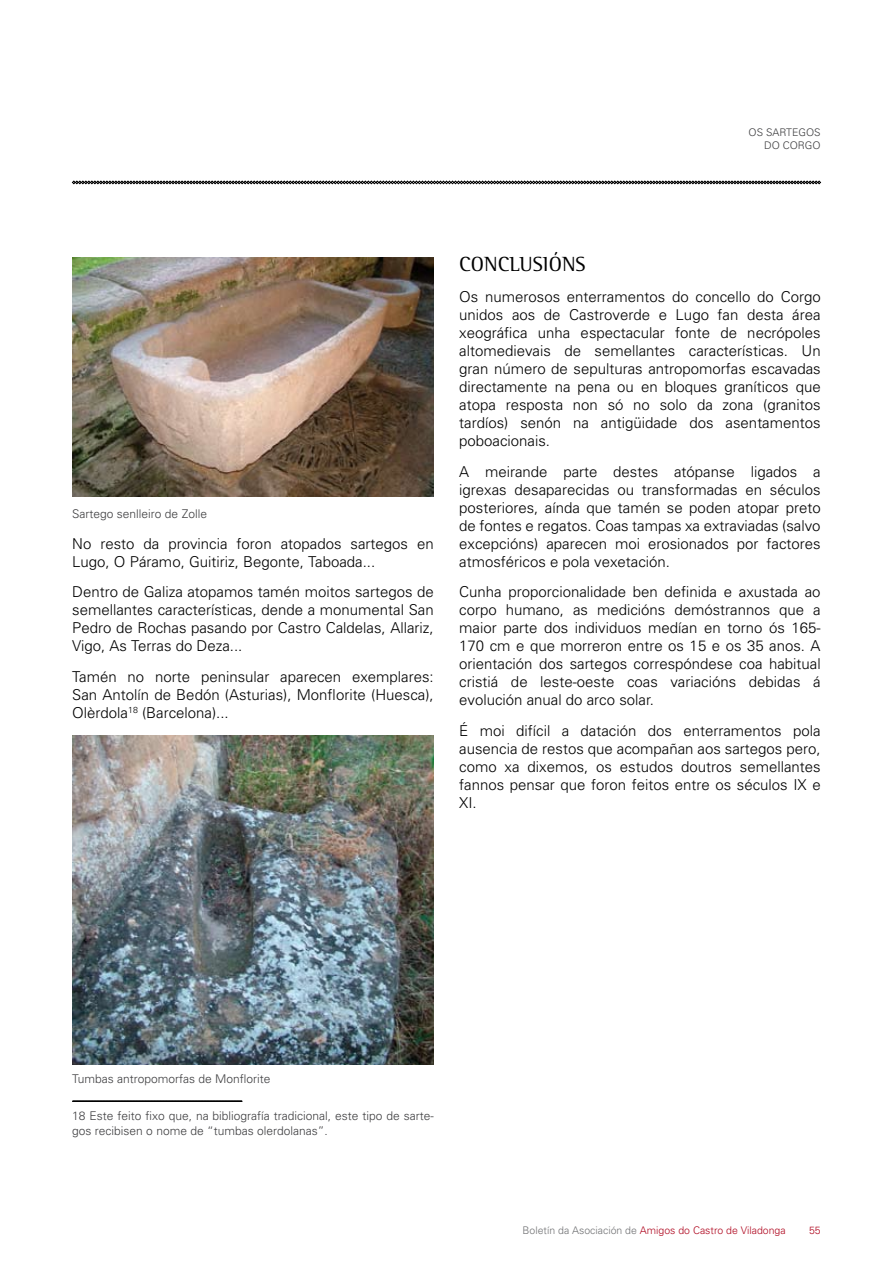
<style>
.page{position:relative;width:893px;height:1263px;background:#fff}
.page>*{position:absolute;margin:0;border:0;box-sizing:border-box;transform-origin:0 0}
.t1{font:21px "Rotis Semi Serif";color:#000}
.t2{font:300 15px/18px "Univers";color:#000;text-align:justify}
.t3{font:300 12px/15px "Univers";color:#3e3e40}
.t4{font:300 10.5px "Univers";color:#af071f}
.t5{font:300 10.5px/12.8px "Univers";color:#3e3e40;text-align:right}
.s1{color:#707173}
</style>
<div class="page">
<svg style="left:72px;top:181px;width:749px;height:3px;background:#424242"></svg>
<img style="left:72px;top:257px;width:362px;height:239px">
<img style="left:72px;top:736px;width:362px;height:328px">
<svg style="left:72px;top:1100px;width:171px;height:2px"></svg>
<p class="t5" style="left:748px;top:126px;width:74px">OS SARTEGOS<br>DO CORGO</p>
<p class="t3" style="left:72px;top:506px;width:136px">Sartego senlleiro de Zolle</p>
<p class="t2" style="left:72px;top:534px;width:363px">No resto da provincia foron atopados sartegos en<br>Lugo, O Páramo, Guitiriz, Begonte, Taboada...</p>
<p class="t2" style="left:72px;top:583px;width:363px">Dentro de Galiza atopamos tamén moitos sartegos de semellantes características, dende a monumental San Pedro de Rochas pasando por Castro Caldelas, Allariz, Vigo, As Terras do Deza...</p>
<p class="t2" style="left:72px;top:667px;width:363px">Tamén no norte peninsular aparecen exemplares:<br>San Antolín de Bedón (Asturias), Monflorite (Huesca), Olèrdola<sup>18</sup> (Barcelona)...</p>
<h1 class="t1" style="left:459px;top:252px;width:128px">CONCLUSIÓNS</h1>
<p class="t2" style="left:459px;top:287px;width:363px">Os numerosos enterramentos do concello do Corgo unidos aos de Castroverde e Lugo fan desta área xeográfica unha espectacular fonte de necrópoles altomedievais de semellantes características. Un gran número de sepulturas antropomorfas escavadas directamente na pena ou en bloques graníticos que atopa resposta non só no solo da zona (granitos tardíos) senón na antigüidade dos asentamentos poboacionais.</p>
<p class="t2" style="left:459px;top:462px;width:363px">A meirande parte destes atópanse ligados a igrexas desaparecidas ou transformadas en séculos posteriores, aínda que tamén se poden atopar preto de fontes e regatos. Coas tampas xa extraviadas (salvo excepcións) aparecen moi erosionados por factores atmosféricos e pola vexetación.</p>
<p class="t2" style="left:459px;top:583px;width:363px">Cunha proporcionalidade ben definida e axustada ao corpo humano, as medicións demóstrannos que a maior parte dos individuos medían en torno ós 165- 170 cm e que morreron entre os 15 e os 35 anos. A orientación dos sartegos correspóndese coa habitual cristiá de leste-oeste coas variacións debidas á evolución anual do arco solar.</p>
<p class="t2" style="left:459px;top:721px;width:363px">É moi difícil a datación dos enterramentos pola ausencia de restos que acompañan aos sartegos pero, como xa dixemos, os estudos doutros semellantes fannos pensar que foron feitos entre os séculos IX e XI.</p>
<p class="t3" style="left:72px;top:1071px;width:200px">Tumbas antropomorfas de Monflorite</p>
<p class="t3" style="left:72px;top:1108px;width:363px">18 Este feito fixo que, na bibliografía tradicional, este tipo de sarte&shy;gos recibisen o nome de “tumbas olerdolanas”.</p>
<p class="t4" style="left:523px;top:1223px;width:264px"><span class="s1">Boletín da Asociación de</span> Amigos do Castro de Viladonga</p>
<p class="t4" style="left:809px;top:1223px;width:13px">55</p>
</div>
